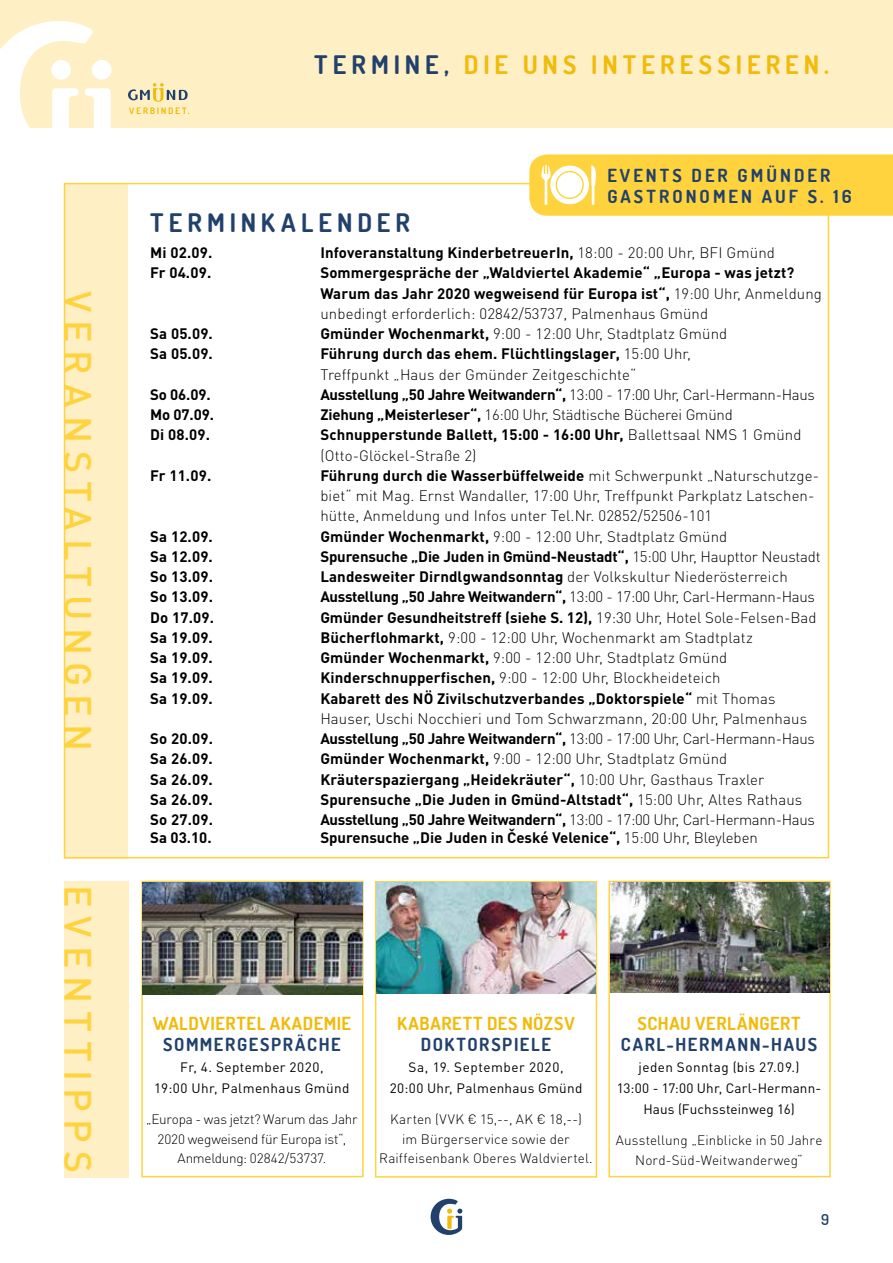
<style>
.page{position:relative;width:893px;height:1263px;background:#fff}
.page>*{position:absolute;margin:0;border:0;box-sizing:border-box;transform-origin:0 0}
.t1{font:500 37.5px "DIN Pro";letter-spacing:.21em;color:#ffd33d}
.t2{font:700 25.5px "Dosis";letter-spacing:.195em;color:#f1bb0c}
.t3{font:700 25.5px "Dosis";letter-spacing:.2em;color:#21416c}
.t4{font:700 18px "Dosis";letter-spacing:.035em;color:#f1bb0c}
.t5{font:700 18px "Dosis";letter-spacing:.105em;color:#21416c}
.t6{font:700 18px/21.6px "Dosis";letter-spacing:.17em;color:#21416c}
.t7{font:700 15px/20.2px "DIN Pro";letter-spacing:.005em;color:#000}
.t8{font:300 15px/20.2px "DIN Pro";letter-spacing:.01em;color:#000}
.t9{font:700 15px "DIN Pro";letter-spacing:-.02em;color:#000}
.t10{font:300 15px "DIN Pro";letter-spacing:-.01em;color:#000}
.t11{font:600 15px "Dosis";color:#21416c}
.t12{font:13.5px/21px "DIN Pro";letter-spacing:.03em;color:#000;text-align:center}
.t13{font:300 13.5px/19.5px "DIN Pro";letter-spacing:.005em;color:#000;text-align:center}
.t14{font:300 13.5px/19.5px "DIN Pro";letter-spacing:-.015em;color:#000;text-align:center}
.s1{color:#21416c}
.s2{font-weight:300}
.s3{font-weight:700}
</style>
<div class="page">
<div style="left:0;top:0;width:893px;height:128px;background:#ffefc5"></div>
<svg style="left:0;top:21px;width:111px;height:107px"></svg>
<svg style="left:128px;top:83px;width:61px;height:31px"></svg>
<svg style="left:431px;top:1199px;width:31px;height:36px"></svg>
<div style="left:65px;top:184px;width:63px;height:674px;background:#ffefc5"></div>
<div style="left:65px;top:881px;width:64px;height:296px;background:#ffefc5"></div>
<div style="left:608px;top:881px;width:223px;height:296px;border:2px solid #ffd33d"></div>
<img style="left:610px;top:882px;width:219px;height:111px">
<div style="left:141px;top:881px;width:223px;height:296px;border:2px solid #ffd33d"></div>
<img style="left:143px;top:882px;width:219px;height:112px">
<div style="left:375px;top:881px;width:222px;height:296px;border:2px solid #ffd33d"></div>
<img style="left:376px;top:883px;width:220px;height:110px">
<div style="left:529px;top:154px;width:364px;height:62px;background:#ffd33d"></div>
<h1 class="t1" style="left:104px;top:291px;width:462px;rotate:90deg">VERANSTALTUNGEN</h1>
<h1 class="t1" style="left:104px;top:885px;width:290px;rotate:90deg">EVENTTIPPS</h1>
<h2 class="t2" style="left:314px;top:48px;width:516px"><span class="s1">TERMINE,</span> DIE UNS INTERESSIEREN.</h2>
<p class="t6" style="left:607px;top:164px;width:246px">EVENTS DER GMÜNDER<br>GASTRONOMEN AUF S. 16</p>
<h2 class="t3" style="left:150px;top:206px;width:261px">TERMINKALENDER</h2>
<p class="t7" style="left:150px;top:242px;width:64px">Mi 02.09.</p>
<p class="t7" style="left:320px;top:242px;width:456px">Infoveranstaltung KinderbetreuerIn, <span class="s2">18:00 - 20:00 Uhr, BFI Gmünd</span></p>
<p class="t7" style="left:150px;top:262px;width:63px">Fr 04.09.</p>
<p class="t7" style="left:320px;top:262px;width:503px">Sommergespräche der „Waldviertel Akademie“ „Europa - was jetzt?<br>Warum das Jahr 2020 wegweisend für Europa ist“, <span class="s2">19:00 Uhr, Anmeldung unbedingt erforderlich: 02842/53737, Palmenhaus Gmünd</span></p>
<p class="t7" style="left:150px;top:323px;width:64px">Sa 05.09.</p>
<p class="t8" style="left:320px;top:323px;width:408px"><span class="s3">Gmünder Wochenmarkt,</span> 9:00 - 12:00 Uhr, Stadtplatz Gmünd</p>
<p class="t7" style="left:150px;top:343px;width:64px">Sa 05.09.</p>
<p class="t8" style="left:320px;top:343px;width:372px"><span class="s3">Führung durch das ehem. Flüchtlingslager,</span> 15:00 Uhr,<br>Treffpunkt „Haus der Gmünder Zeitgeschichte“</p>
<p class="t7" style="left:150px;top:384px;width:62px">So 06.09.</p>
<p class="t9" style="left:320px;top:384px;width:496px">Ausstellung „50 Jahre Weitwandern“, <span class="s2">13:00 - 17:00 Uhr, Carl-Hermann-Haus</span></p>
<p class="t7" style="left:150px;top:404px;width:65px">Mo 07.09.</p>
<p class="t10" style="left:320px;top:404px;width:414px"><span class="s3">Ziehung „Meisterleser“,</span> 16:00 Uhr, Städtische Bücherei Gmünd</p>
<p class="t7" style="left:150px;top:424px;width:61px">Di 08.09.</p>
<p class="t8" style="left:320px;top:424px;width:483px"><span class="s3">Schnupperstunde Ballett, 15:00 - 16:00 Uhr,</span> Ballettsaal NMS 1 Gmünd (Otto-Glöckel-Straße 2)</p>
<p class="t7" style="left:150px;top:465px;width:63px">Fr 11.09.</p>
<p class="t8" style="left:320px;top:465px;width:500px"><span class="s3">Führung durch die Wasserbüffelweide</span> mit Schwerpunkt „Naturschutzge&shy;biet“ mit Mag. Ernst Wandaller, 17:00 Uhr, Treffpunkt Parkplatz Latschen&shy;hütte, Anmeldung und Infos unter Tel.Nr. 02852/52506-101</p>
<p class="t7" style="left:150px;top:525px;width:64px">Sa 12.09.</p>
<p class="t8" style="left:320px;top:525px;width:408px"><span class="s3">Gmünder Wochenmarkt,</span> 9:00 - 12:00 Uhr, Stadtplatz Gmünd</p>
<p class="t7" style="left:150px;top:546px;width:64px">Sa 12.09.</p>
<p class="t7" style="left:320px;top:546px;width:502px">Spurensuche „Die Juden in Gmünd-Neustadt“, <span class="s2">15:00 Uhr, Haupttor Neustadt</span></p>
<p class="t7" style="left:150px;top:566px;width:64px">So 13.09.</p>
<p class="t7" style="left:320px;top:566px;width:469px">Landesweiter Dirndlgwandsonntag <span class="s2">der Volkskultur Niederösterreich</span></p>
<p class="t7" style="left:150px;top:586px;width:64px">So 13.09.</p>
<p class="t9" style="left:320px;top:587px;width:496px">Ausstellung „50 Jahre Weitwandern“, <span class="s2">13:00 - 17:00 Uhr, Carl-Hermann-Haus</span></p>
<p class="t7" style="left:150px;top:606px;width:65px">Do 17.09.</p>
<p class="t7" style="left:320px;top:606px;width:498px">Gmünder Gesundheitstreff (siehe S. 12), <span class="s2">19:30 Uhr, Hotel Sole-Felsen-Bad</span></p>
<p class="t7" style="left:150px;top:627px;width:64px">Sa 19.09.</p>
<p class="t8" style="left:320px;top:627px;width:434px"><span class="s3">Bücherflohmarkt,</span> 9:00 - 12:00 Uhr, Wochenmarkt am Stadtplatz</p>
<p class="t7" style="left:150px;top:647px;width:64px">Sa 19.09.</p>
<p class="t8" style="left:320px;top:647px;width:408px"><span class="s3">Gmünder Wochenmarkt,</span> 9:00 - 12:00 Uhr, Stadtplatz Gmünd</p>
<p class="t7" style="left:150px;top:667px;width:64px">Sa 19.09.</p>
<p class="t8" style="left:320px;top:667px;width:402px"><span class="s3">Kinderschnupperfischen,</span> 9:00 - 12:00 Uhr, Blockheideteich</p>
<p class="t7" style="left:150px;top:687px;width:64px">Sa 19.09.</p>
<p class="t8" style="left:320px;top:687px;width:488px"><span class="s3">Kabarett des NÖ Zivilschutzverbandes „Doktorspiele“</span> mit Thomas<br>Hauser, Uschi Nocchieri und Tom Schwarzmann, 20:00 Uhr, Palmenhaus</p>
<p class="t7" style="left:150px;top:728px;width:64px">So 20.09.</p>
<p class="t9" style="left:320px;top:728px;width:496px">Ausstellung „50 Jahre Weitwandern“, <span class="s2">13:00 - 17:00 Uhr, Carl-Hermann-Haus</span></p>
<p class="t7" style="left:150px;top:748px;width:64px">Sa 26.09.</p>
<p class="t8" style="left:320px;top:748px;width:408px"><span class="s3">Gmünder Wochenmarkt,</span> 9:00 - 12:00 Uhr, Stadtplatz Gmünd</p>
<p class="t7" style="left:150px;top:768px;width:64px">Sa 26.09.</p>
<p class="t7" style="left:320px;top:768px;width:446px">Kräuterspaziergang „Heidekräuter“, <span class="s2">10:00 Uhr, Gasthaus Traxler</span></p>
<p class="t7" style="left:150px;top:789px;width:64px">Sa 26.09.</p>
<p class="t7" style="left:320px;top:789px;width:483px">Spurensuche „Die Juden in Gmünd-Altstadt“, <span class="s2">15:00 Uhr, Altes Rathaus</span></p>
<p class="t7" style="left:150px;top:809px;width:64px">So 27.09.</p>
<p class="t9" style="left:320px;top:809px;width:496px">Ausstellung „50 Jahre Weitwandern“, <span class="s2">13:00 - 17:00 Uhr, Carl-Hermann-Haus</span></p>
<p class="t7" style="left:150px;top:827px;width:63px">Sa 03.10.</p>
<p class="t7" style="left:320px;top:827px;width:439px">Spurensuche „Die Juden in České Velenice“, <span class="s2">15:00 Uhr, Bleyleben</span></p>
<p class="t4" style="left:153px;top:1012px;width:200px">WALDVIERTEL AKADEMIE</p>
<p class="t5" style="left:163px;top:1033px;width:179px">SOMMERGESPRÄCHE</p>
<p class="t12" style="left:154px;top:1056px;width:197px">Fr, 4. September 2020,<br>19:00 Uhr, Palmenhaus Gmünd</p>
<p class="t14" style="left:146px;top:1109px;width:213px">„Europa - was jetzt? Warum das Jahr<br>2020 wegweisend für Europa ist“,<br>Anmeldung: 02842/53737.</p>
<p class="t4" style="left:397px;top:1012px;width:179px">KABARETT DES NÖZSV</p>
<p class="t5" style="left:421px;top:1033px;width:132px">DOKTORSPIELE</p>
<p class="t12" style="left:390px;top:1056px;width:194px">Sa, 19. September 2020,<br>20:00 Uhr, Palmenhaus Gmünd</p>
<p class="t13" style="left:379px;top:1109px;width:215px">Karten (VVK € 15,--, AK € 18,--)<br>im Bürgerservice sowie der<br>Raiffeisenbank Oberes Waldviertel.</p>
<p class="t4" style="left:637px;top:1012px;width:165px">SCHAU VERLÄNGERT</p>
<p class="t5" style="left:621px;top:1033px;width:198px">CARL-HERMANN-HAUS</p>
<p class="t12" style="left:617px;top:1056px;width:206px">jeden Sonntag (bis 27.09.)<br>13:00 - 17:00 Uhr, Carl-Hermann-<br>Haus (Fuchssteinweg 16)</p>
<p class="t13" style="left:616px;top:1130px;width:208px">Ausstellung „Einblicke in 50 Jahre<br>Nord-Süd-Weitwanderweg“</p>
<p class="t11" style="left:821px;top:1209px;width:10px">9</p>
</div>
